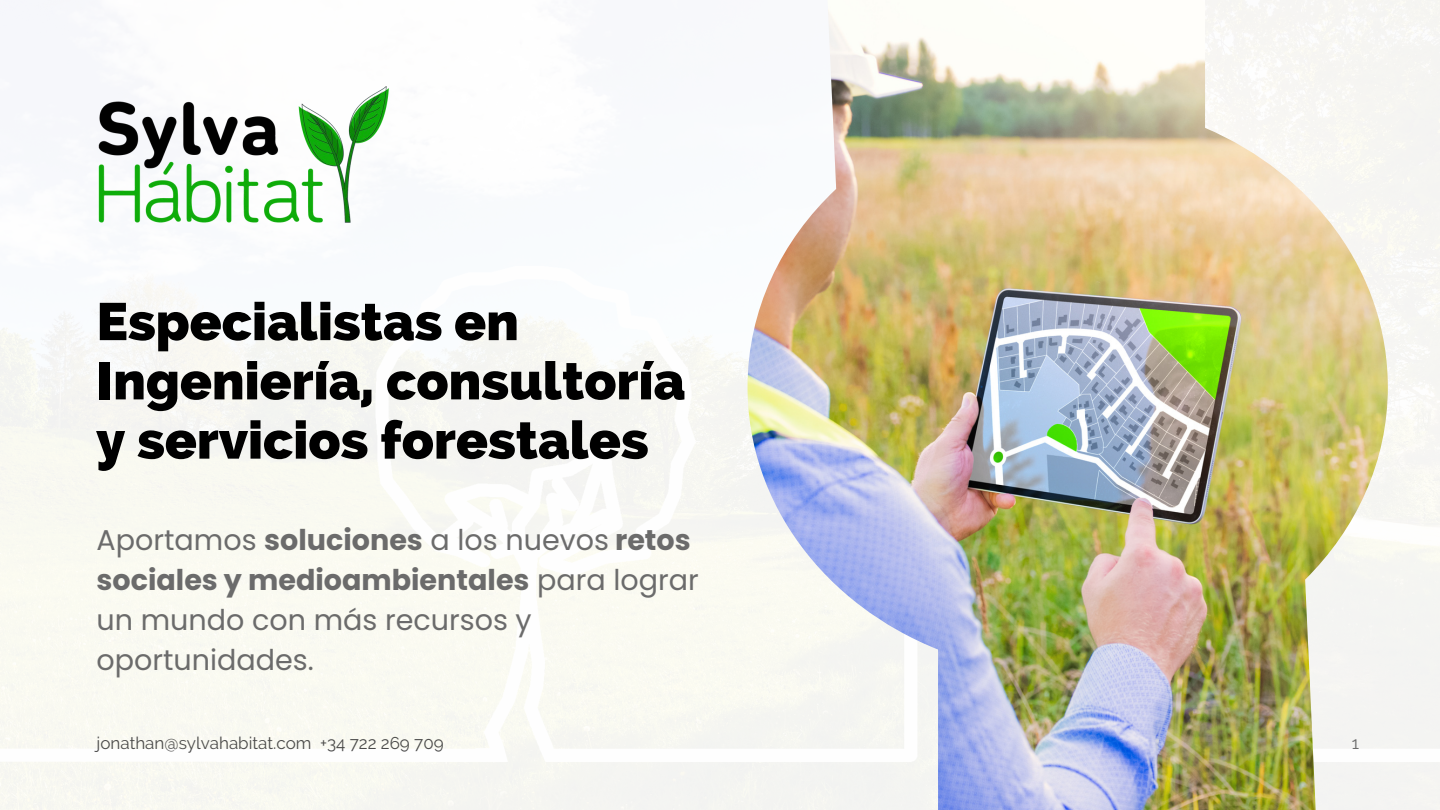
<style>
.page{position:relative;width:1440px;height:810px;background:#fff}
.page>*{position:absolute;margin:0;border:0;box-sizing:border-box;transform-origin:0 0}
.t1{font:800 52.6px/59.2px "Raleway";color:#000}
.t2{font:28.6px/39.8px "Poppins";color:#6b6b6b}
.t3{font:17px "Raleway";color:#2b2b2b}
.t4{font:17px "Raleway";color:#6b6b6b}
.s1{font-weight:700}
</style>
<div class="page">
<img style="left:85px;top:81px;width:315px;height:158px">
<img style="left:748px;top:0;width:640px;height:810px">
<h1 class="t1" style="left:97px;top:292px;width:590px">Especialistas en<br>Ingeniería, consultoría y servicios forestales</h1>
<p class="t2" style="left:97px;top:520px;width:604px">Aportamos <span class="s1">soluciones</span> a los nuevos <span class="s1">retos sociales y medioambientales</span> para lograr un mundo con más recursos y oportunidades.</p>
<p class="t3" style="left:97px;top:733px;width:349px">jonathan@sylvahabitat.com +34 722 269 709</p>
<p class="t4" style="left:1352px;top:733px;width:9px">1</p>
</div>
